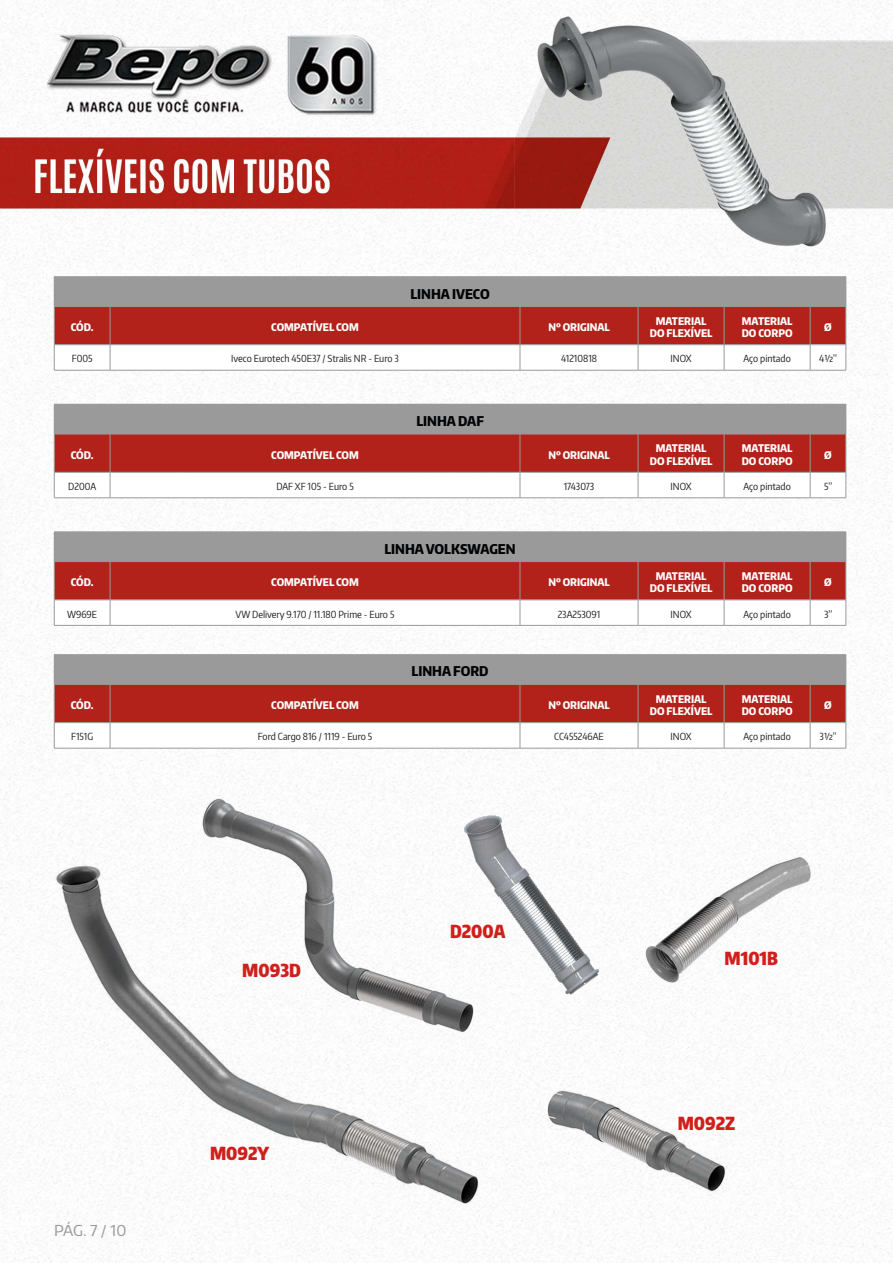
<style>
.page{position:relative;width:893px;height:1263px;background:#fff}
.page>*{position:absolute;margin:0;border:0;box-sizing:border-box;transform-origin:0 0}
.t1{font:900 18px "Encode Sans Compressed";color:#d11f1c}
.t2{font:15px "Encode Sans Normal";color:#9a9a9b}
.t3{font:800 13.5px "Encode Sans Condensed";color:#020304}
.t4{font:800 10.5px "Encode Sans Condensed";color:#fff}
.t5{font:9.75px "Encode Sans Condensed";color:#1d1d1b}
</style>
<div class="page">
<img style="left:0;top:0;width:893px;height:1263px">
<hr style="left:54px;top:276px;width:56px;height:1px;background:#9a9a99">
<hr style="left:110px;top:276px;width:410px;height:1px;background:#9a9a99">
<hr style="left:520px;top:276px;width:118px;height:1px;background:#9a9a99">
<hr style="left:638px;top:276px;width:86px;height:1px;background:#9a9a99">
<hr style="left:724px;top:276px;width:86px;height:1px;background:#9a9a99">
<hr style="left:810px;top:276px;width:36px;height:1px;background:#9a9a99">
<hr style="left:54px;top:370px;width:56px;height:1px;background:#9a9a99">
<hr style="left:110px;top:370px;width:410px;height:1px;background:#9a9a99">
<hr style="left:520px;top:370px;width:118px;height:1px;background:#9a9a99">
<svg style="left:54px;top:277px;width:793px;height:93px"></svg>
<hr style="left:638px;top:370px;width:86px;height:1px;background:#9a9a99">
<hr style="left:724px;top:370px;width:86px;height:1px;background:#9a9a99">
<hr style="left:810px;top:370px;width:36px;height:1px;background:#9a9a99">
<div style="left:54px;top:404px;width:792px;height:30px;background:#9a9a9b"></div>
<hr style="left:846px;top:404px;width:1px;height:30px;background:#9a9a99">
<svg style="left:54px;top:434px;width:793px;height:64px"></svg>
<hr style="left:638px;top:497px;width:86px;height:1px;background:#9a9a99">
<hr style="left:724px;top:497px;width:86px;height:1px;background:#9a9a99">
<hr style="left:810px;top:497px;width:36px;height:1px;background:#9a9a99">
<hr style="left:54px;top:531px;width:56px;height:1px;background:#9a9a99">
<hr style="left:110px;top:531px;width:410px;height:1px;background:#9a9a99">
<hr style="left:520px;top:531px;width:118px;height:1px;background:#9a9a99">
<hr style="left:638px;top:531px;width:86px;height:1px;background:#9a9a99">
<hr style="left:724px;top:531px;width:86px;height:1px;background:#9a9a99">
<hr style="left:810px;top:531px;width:36px;height:1px;background:#9a9a99">
<hr style="left:54px;top:625px;width:56px;height:1px;background:#9a9a99">
<hr style="left:110px;top:625px;width:410px;height:1px;background:#9a9a99">
<hr style="left:520px;top:625px;width:118px;height:1px;background:#9a9a99">
<svg style="left:54px;top:532px;width:793px;height:93px"></svg>
<hr style="left:638px;top:625px;width:86px;height:1px;background:#9a9a99">
<hr style="left:724px;top:625px;width:86px;height:1px;background:#9a9a99">
<hr style="left:810px;top:625px;width:36px;height:1px;background:#9a9a99">
<hr style="left:54px;top:654px;width:56px;height:1px;background:#9a9a99">
<hr style="left:110px;top:654px;width:410px;height:1px;background:#9a9a99">
<hr style="left:520px;top:654px;width:118px;height:1px;background:#9a9a99">
<hr style="left:638px;top:654px;width:86px;height:1px;background:#9a9a99">
<hr style="left:724px;top:654px;width:86px;height:1px;background:#9a9a99">
<hr style="left:810px;top:654px;width:36px;height:1px;background:#9a9a99">
<hr style="left:54px;top:748px;width:56px;height:1px;background:#9a9a99">
<hr style="left:110px;top:748px;width:410px;height:1px;background:#9a9a99">
<hr style="left:520px;top:748px;width:118px;height:1px;background:#9a9a99">
<svg style="left:54px;top:655px;width:793px;height:93px"></svg>
<hr style="left:638px;top:748px;width:86px;height:1px;background:#9a9a99">
<hr style="left:724px;top:748px;width:86px;height:1px;background:#9a9a99">
<hr style="left:810px;top:748px;width:36px;height:1px;background:#9a9a99">
<img style="left:46px;top:846px;width:444px;height:369px">
<img style="left:524px;top:1055px;width:220px;height:161px">
<img style="left:165px;top:763px;width:347px;height:304px">
<img style="left:374px;top:787px;width:316px;height:236px">
<img style="left:603px;top:828px;width:243px;height:183px">
<p class="t3" style="left:410px;top:285px;width:81px">LINHA IVECO</p>
<p class="t4" style="left:71px;top:320px;width:24px">CÓD.</p>
<p class="t4" style="left:271px;top:320px;width:89px">COMPATÍVEL COM</p>
<p class="t4" style="left:548px;top:320px;width:63px">Nº ORIGINAL</p>
<p class="t4" style="left:656px;top:314px;width:52px">MATERIAL</p>
<p class="t4" style="left:650px;top:326px;width:64px">DO FLEXÍVEL</p>
<p class="t4" style="left:742px;top:314px;width:52px">MATERIAL</p>
<p class="t4" style="left:742px;top:326px;width:52px">DO CORPO</p>
<p class="t4" style="left:824px;top:320px;width:9px">Ø</p>
<p class="t5" style="left:72px;top:352px;width:22px">F005</p>
<p class="t5" style="left:231px;top:352px;width:169px">Iveco Eurotech 450E37 / Stralis NR - Euro 3</p>
<p class="t5" style="left:561px;top:352px;width:38px">41210818</p>
<p class="t5" style="left:671px;top:352px;width:23px">INOX</p>
<p class="t5" style="left:743px;top:352px;width:49px">Aço pintado</p>
<p class="t5" style="left:819px;top:352px;width:19px">4½”</p>
<p class="t3" style="left:416px;top:412px;width:69px">LINHA DAF</p>
<p class="t4" style="left:71px;top:448px;width:24px">CÓD.</p>
<p class="t4" style="left:271px;top:448px;width:89px">COMPATÍVEL COM</p>
<p class="t4" style="left:548px;top:448px;width:63px">Nº ORIGINAL</p>
<p class="t4" style="left:656px;top:441px;width:52px">MATERIAL</p>
<p class="t4" style="left:650px;top:454px;width:64px">DO FLEXÍVEL</p>
<p class="t4" style="left:742px;top:441px;width:52px">MATERIAL</p>
<p class="t4" style="left:742px;top:454px;width:52px">DO CORPO</p>
<p class="t4" style="left:824px;top:448px;width:9px">Ø</p>
<p class="t5" style="left:68px;top:480px;width:29px">D200A</p>
<p class="t5" style="left:276px;top:480px;width:79px">DAF XF 105 - Euro 5</p>
<p class="t5" style="left:564px;top:480px;width:32px">1743073</p>
<p class="t5" style="left:671px;top:480px;width:23px">INOX</p>
<p class="t5" style="left:743px;top:480px;width:49px">Aço pintado</p>
<p class="t5" style="left:824px;top:480px;width:10px">5”</p>
<p class="t3" style="left:384px;top:540px;width:133px">LINHA VOLKSWAGEN</p>
<p class="t4" style="left:71px;top:575px;width:24px">CÓD.</p>
<p class="t4" style="left:271px;top:575px;width:89px">COMPATÍVEL COM</p>
<p class="t4" style="left:548px;top:575px;width:63px">Nº ORIGINAL</p>
<p class="t4" style="left:656px;top:569px;width:52px">MATERIAL</p>
<p class="t4" style="left:650px;top:582px;width:64px">DO FLEXÍVEL</p>
<p class="t4" style="left:742px;top:569px;width:52px">MATERIAL</p>
<p class="t4" style="left:742px;top:582px;width:52px">DO CORPO</p>
<p class="t4" style="left:824px;top:575px;width:9px">Ø</p>
<p class="t5" style="left:67px;top:608px;width:32px">W969E</p>
<p class="t5" style="left:236px;top:608px;width:160px">VW Delivery 9.170 / 11.180 Prime - Euro 5</p>
<p class="t5" style="left:558px;top:608px;width:44px">23A253091</p>
<p class="t5" style="left:671px;top:608px;width:23px">INOX</p>
<p class="t5" style="left:743px;top:608px;width:49px">Aço pintado</p>
<p class="t5" style="left:824px;top:608px;width:10px">3”</p>
<p class="t3" style="left:411px;top:662px;width:79px">LINHA FORD</p>
<p class="t4" style="left:71px;top:698px;width:24px">CÓD.</p>
<p class="t4" style="left:271px;top:698px;width:89px">COMPATÍVEL COM</p>
<p class="t4" style="left:548px;top:698px;width:63px">Nº ORIGINAL</p>
<p class="t4" style="left:656px;top:692px;width:52px">MATERIAL</p>
<p class="t4" style="left:650px;top:704px;width:64px">DO FLEXÍVEL</p>
<p class="t4" style="left:742px;top:692px;width:52px">MATERIAL</p>
<p class="t4" style="left:742px;top:704px;width:52px">DO CORPO</p>
<p class="t4" style="left:824px;top:698px;width:9px">Ø</p>
<p class="t5" style="left:71px;top:730px;width:23px">F151G</p>
<p class="t5" style="left:258px;top:730px;width:116px">Ford Cargo 816 / 1119 - Euro 5</p>
<p class="t5" style="left:554px;top:730px;width:51px">CC455246AE</p>
<p class="t5" style="left:671px;top:730px;width:23px">INOX</p>
<p class="t5" style="left:743px;top:730px;width:49px">Aço pintado</p>
<p class="t5" style="left:820px;top:730px;width:18px">3½”</p>
<p class="t2" style="left:54px;top:1220px;width:74px">PÁG. 7 / 10</p>
<p class="t1" style="left:242px;top:959px;width:60px">M093D</p>
<p class="t1" style="left:210px;top:1142px;width:61px">M092Y</p>
<p class="t1" style="left:450px;top:919px;width:57px">D200A</p>
<p class="t1" style="left:724px;top:946px;width:55px">M101B</p>
<p class="t1" style="left:678px;top:1112px;width:59px">M092Z</p>
</div>
